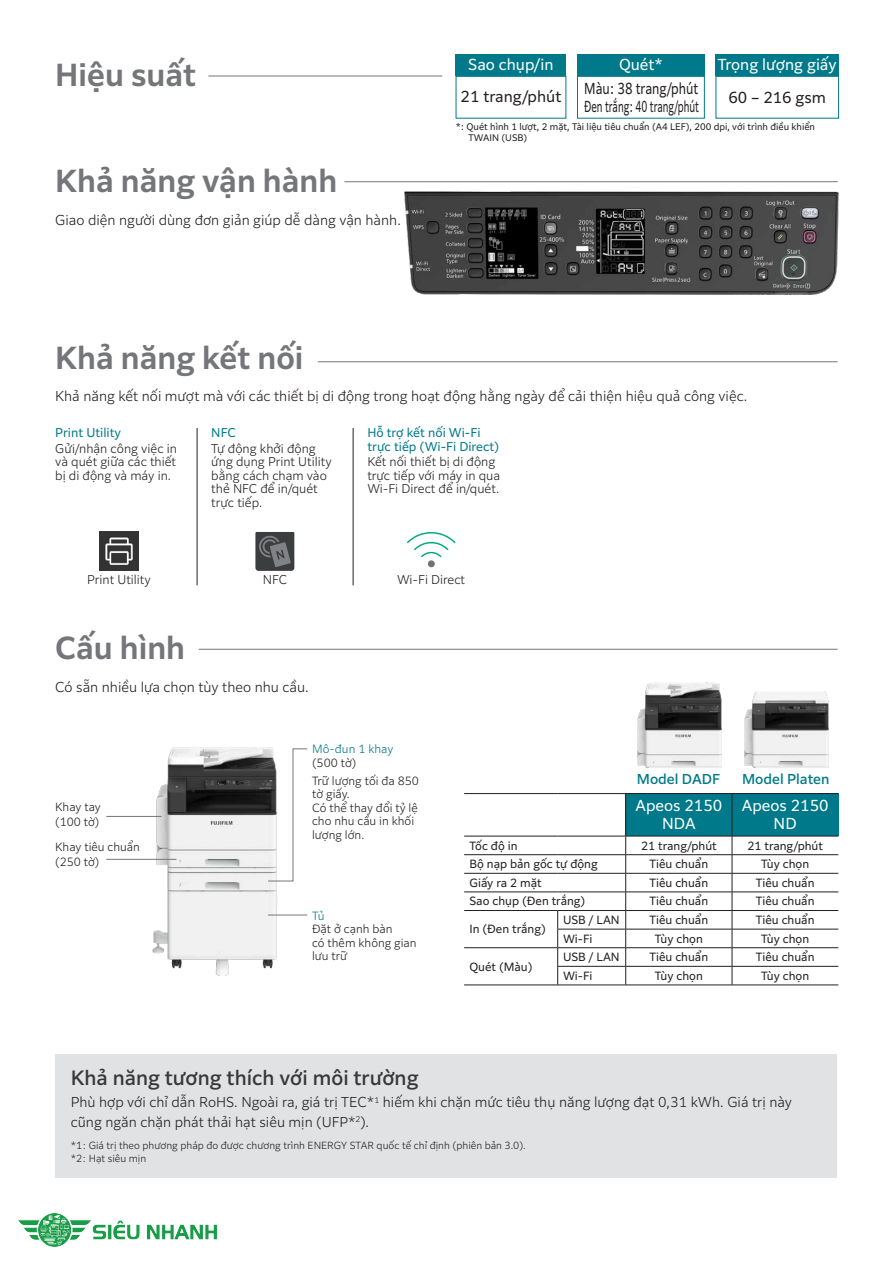
<style>
.page{position:relative;width:893px;height:1263px;background:#fff}
.page>*{position:absolute;margin:0;border:0;box-sizing:border-box;transform-origin:0 0}
.t1{font:600 30px "Clarimo UDPE";color:#757679}
.t2{font:500 19.5px "Clarimo UDPE";color:#383839}
.t3{font:15px/18px "Clarimo UDPE";color:#fff;text-align:center}
.t4{font:15px/18px "Clarimo UDPE";color:#231f20;scale:.8 1}
.t5{font:15px "Clarimo UDPE";color:#231f20}
.t6{font:300 13.5px/19.5px "Clarimo UDPE";color:#231f20}
.t7{font:500 13.5px "Clarimo UDPE";color:#007a8a}
.t8{font:300 12px/13.5px "Clarimo UDPE";color:#231f20}
.t9{font:12px/13.5px "Clarimo UDPE";color:#007a8a}
.t10{font:11.25px "Clarimo UDPE";color:#231f20}
.t11{font:300 11.25px/13.5px "Clarimo UDPE";color:#231f20}
.t12{font:300 11.25px "Clarimo UDPE";color:#007a8a}
.t13{font:300 9.75px/13.5px "Clarimo UDPE";color:#231f20}
.t14{font:9px/10.5px "Clarimo UDPE";color:#231f20}
</style>
<div class="page">
<div style="left:55px;top:1054px;width:782px;height:124px;background:#e1e2e4"></div>
<hr style="left:344px;top:181px;width:494px;height:1px;background:#757679">
<img style="left:404px;top:191px;width:435px;height:104px">
<div style="left:456px;top:55px;width:110px;height:21px;background:#007a8a"></div>
<div style="left:456px;top:76px;width:110px;height:43px;border:1px solid #007a8a"></div>
<div style="left:577px;top:55px;width:128px;height:21px;background:#007a8a"></div>
<div style="left:577px;top:76px;width:128px;height:43px;border:1px solid #007a8a"></div>
<div style="left:716px;top:55px;width:123px;height:21px;background:#007a8a"></div>
<div style="left:716px;top:76px;width:123px;height:43px;border:1px solid #007a8a"></div>
<hr style="left:208px;top:76px;width:234px;height:1px;background:#757679">
<hr style="left:318px;top:361px;width:520px;height:1px;background:#757679">
<hr style="left:197px;top:428px;width:1px;height:157px;background:#231f20">
<hr style="left:353px;top:428px;width:1px;height:157px;background:#231f20">
<div style="left:428px;top:560px;width:7px;height:7px;background:#727172;border-radius:50%"></div>
<svg style="left:407px;top:532px;width:48px;height:25px"></svg>
<img style="left:99px;top:532px;width:39px;height:39px">
<svg style="left:255px;top:532px;width:39px;height:39px;background:#525456"></svg>
<div style="left:626px;top:793px;width:106px;height:43px;background:#007a8a"></div>
<div style="left:732px;top:793px;width:106px;height:43px;background:#007a8a"></div>
<hr style="left:464px;top:985px;width:94px;height:1px;background:#231f20">
<hr style="left:732px;top:794px;width:1px;height:42px;background:#231f20">
<svg style="left:732px;top:837px;width:1px;height:148px"></svg>
<hr style="left:464px;top:793px;width:94px;height:1px;background:#231f20">
<hr style="left:558px;top:793px;width:68px;height:1px;background:#231f20">
<hr style="left:732px;top:793px;width:106px;height:1px;background:#231f20">
<hr style="left:464px;top:836px;width:94px;height:1px;background:#231f20">
<hr style="left:558px;top:836px;width:68px;height:1px;background:#231f20">
<hr style="left:732px;top:836px;width:106px;height:1px;background:#231f20">
<hr style="left:464px;top:854px;width:94px;height:1px;background:#231f20">
<hr style="left:558px;top:854px;width:68px;height:1px;background:#231f20">
<hr style="left:732px;top:854px;width:106px;height:1px;background:#231f20">
<hr style="left:464px;top:873px;width:94px;height:1px;background:#231f20">
<hr style="left:558px;top:873px;width:68px;height:1px;background:#231f20">
<hr style="left:732px;top:873px;width:106px;height:1px;background:#231f20">
<hr style="left:464px;top:892px;width:94px;height:1px;background:#231f20">
<hr style="left:558px;top:892px;width:68px;height:1px;background:#231f20">
<hr style="left:732px;top:892px;width:106px;height:1px;background:#231f20">
<hr style="left:732px;top:910px;width:106px;height:1px;background:#231f20">
<hr style="left:732px;top:929px;width:106px;height:1px;background:#231f20">
<hr style="left:732px;top:947px;width:106px;height:1px;background:#231f20">
<hr style="left:732px;top:966px;width:106px;height:1px;background:#231f20">
<hr style="left:732px;top:985px;width:106px;height:1px;background:#231f20">
<hr style="left:464px;top:910px;width:94px;height:1px;background:#231f20">
<hr style="left:626px;top:793px;width:106px;height:1px;background:#231f20">
<hr style="left:626px;top:836px;width:106px;height:1px;background:#231f20">
<hr style="left:626px;top:854px;width:106px;height:1px;background:#231f20">
<hr style="left:626px;top:873px;width:106px;height:1px;background:#231f20">
<hr style="left:626px;top:892px;width:106px;height:1px;background:#231f20">
<hr style="left:558px;top:910px;width:68px;height:1px;background:#231f20">
<hr style="left:626px;top:910px;width:106px;height:1px;background:#231f20">
<hr style="left:557px;top:929px;width:69px;height:1px;background:#231f20">
<hr style="left:626px;top:929px;width:106px;height:1px;background:#231f20">
<hr style="left:558px;top:947px;width:68px;height:1px;background:#231f20">
<hr style="left:626px;top:947px;width:106px;height:1px;background:#231f20">
<hr style="left:557px;top:966px;width:69px;height:1px;background:#231f20">
<hr style="left:626px;top:966px;width:106px;height:1px;background:#231f20">
<hr style="left:626px;top:985px;width:106px;height:1px;background:#231f20">
<hr style="left:464px;top:947px;width:94px;height:1px;background:#231f20">
<hr style="left:558px;top:985px;width:68px;height:1px;background:#231f20">
<hr style="left:625px;top:794px;width:1px;height:42px;background:#231f20">
<svg style="left:557px;top:911px;width:1px;height:74px"></svg>
<svg style="left:625px;top:836px;width:1px;height:149px"></svg>
<hr style="left:199px;top:649px;width:639px;height:1px;background:#757679">
<img style="left:745px;top:691px;width:83px;height:76px">
<img style="left:638px;top:683px;width:83px;height:84px">
<img style="left:152px;top:747px;width:126px;height:228px">
<hr style="left:106px;top:816px;width:56px;height:1px;background:#757679">
<hr style="left:106px;top:859px;width:70px;height:1px;background:#757679">
<hr style="left:268px;top:915px;width:39px;height:1px;background:#757679">
<svg style="left:267px;top:748px;width:41px;height:134px"></svg>
<img style="left:18px;top:1213px;width:198px;height:33px">
<h1 class="t1" style="left:55px;top:50px;width:142px">Hiệu suất</h1>
<h1 class="t1" style="left:55px;top:156px;width:284px">Khả năng vận hành</h1>
<p class="t6" style="left:55px;top:209px;width:347px">Giao diện người dùng đơn giản giúp dễ dàng vận hành.</p>
<h1 class="t1" style="left:55px;top:333px;width:250px">Khả năng kết nối</h1>
<p class="t3" style="left:468px;top:54px;width:87px">Sao chụp/in</p>
<p class="t5" style="left:461px;top:85px;width:102px">21 trang/phút</p>
<p class="t3" style="left:619px;top:54px;width:45px">Quét*</p>
<p class="t4" style="left:584px;top:78px;width:145px">Màu: 38 trang/phút<br>Đen trắng: 40 trang/phút</p>
<p class="t3" style="left:718px;top:54px;width:120px">Trọng lượng giấy</p>
<p class="t5" style="left:728px;top:86px;width:99px">60 – 216 gsm</p>
<p class="t14" style="left:468px;top:121px;width:348px;text-indent:-13px">*: Quét hình 1 lượt, 2 mặt, Tài liệu tiêu chuẩn (A4 LEF), 200 dpi, với trình điều khiển<br>TWAIN (USB)</p>
<p class="t6" style="left:55px;top:385px;width:693px">Khả năng kết nối mượt mà với các thiết bị di động trong hoạt động hằng ngày để cải thiện hiệu quả công việc.</p>
<p class="t9" style="left:55px;top:425px;width:67px">Print Utility</p>
<p class="t8" style="left:55px;top:441px;width:123px;text-align:justify">Gửi/nhận công việc in và quét giữa các thiết bị di động và máy in.</p>
<p class="t9" style="left:211px;top:425px;width:26px">NFC</p>
<p class="t8" style="left:211px;top:441px;width:122px">Tự động khởi động ứng dụng Print Utility bằng cách chạm vào thẻ NFC để in/quét trực tiếp.</p>
<p class="t9" style="left:367px;top:425px;width:134px">Hỗ trợ kết nối Wi-Fi trực tiếp (Wi-Fi Direct)</p>
<p class="t8" style="left:367px;top:454px;width:134px">Kết nối thiết bị di động trực tiếp với máy in qua<br>Wi-Fi Direct để in/quét.</p>
<p class="t8" style="left:87px;top:572px;width:65px">Print Utility</p>
<p class="t8" style="left:263px;top:572px;width:26px">NFC</p>
<p class="t8" style="left:397px;top:572px;width:70px">Wi-Fi Direct</p>
<h1 class="t1" style="left:55px;top:623px;width:131px">Cấu hình</h1>
<p class="t6" style="left:55px;top:676px;width:255px">Có sẵn nhiều lựa chọn tùy theo nhu cầu.</p>
<p class="t11" style="left:55px;top:798px;width:47px;line-height:15px">Khay tay (100 tờ)</p>
<p class="t11" style="left:55px;top:838px;width:86px;line-height:15px">Khay tiêu chuẩn (250 tờ)</p>
<p class="t12" style="left:312px;top:740px;width:83px">Mô-đun 1 khay</p>
<p class="t11" style="left:312px;top:753px;width:108px;line-height:17.7px">(500 tờ)<br>Trữ lượng tối đa 850</p>
<p class="t11" style="left:312px;top:786px;width:107px">tờ giấy.<br>Có thể thay đổi tỷ lệ cho nhu cầu in khối lượng lớn.</p>
<p class="t12" style="left:312px;top:907px;width:14px">Tủ</p>
<p class="t11" style="left:312px;top:921px;width:106px">Đặt ở cạnh bàn<br>có thêm không gian lưu trữ</p>
<p class="t7" style="left:637px;top:769px;width:85px">Model DADF</p>
<p class="t7" style="left:742px;top:769px;width:89px">Model Platen</p>
<p class="t3" style="left:635px;top:796px;width:88px">Apeos 2150<br>NDA</p>
<p class="t3" style="left:742px;top:796px;width:88px">Apeos 2150<br>ND</p>
<p class="t10" style="left:469px;top:836px;width:50px">Tốc độ in</p>
<p class="t10" style="left:641px;top:836px;width:77px">21 trang/phút</p>
<p class="t10" style="left:747px;top:836px;width:77px">21 trang/phút</p>
<p class="t10" style="left:469px;top:855px;width:130px">Bộ nạp bản gốc tự động</p>
<p class="t10" style="left:649px;top:855px;width:60px">Tiêu chuẩn</p>
<p class="t10" style="left:761px;top:855px;width:50px">Tùy chọn</p>
<p class="t10" style="left:469px;top:874px;width:74px">Giấy ra 2 mặt</p>
<p class="t10" style="left:649px;top:874px;width:60px">Tiêu chuẩn</p>
<p class="t10" style="left:756px;top:874px;width:60px">Tiêu chuẩn</p>
<p class="t10" style="left:469px;top:892px;width:117px">Sao chụp (Đen trắng)</p>
<p class="t10" style="left:649px;top:892px;width:60px">Tiêu chuẩn</p>
<p class="t10" style="left:756px;top:892px;width:60px">Tiêu chuẩn</p>
<p class="t10" style="left:469px;top:920px;width:78px">In (Đen trắng)</p>
<p class="t10" style="left:563px;top:911px;width:58px">USB / LAN</p>
<p class="t10" style="left:649px;top:911px;width:60px">Tiêu chuẩn</p>
<p class="t10" style="left:756px;top:911px;width:60px">Tiêu chuẩn</p>
<p class="t10" style="left:563px;top:929px;width:31px">Wi-Fi</p>
<p class="t10" style="left:655px;top:929px;width:50px">Tùy chọn</p>
<p class="t10" style="left:761px;top:929px;width:50px">Tùy chọn</p>
<p class="t10" style="left:469px;top:957px;width:65px">Quét (Màu)</p>
<p class="t10" style="left:563px;top:948px;width:58px">USB / LAN</p>
<p class="t10" style="left:649px;top:948px;width:60px">Tiêu chuẩn</p>
<p class="t10" style="left:756px;top:948px;width:60px">Tiêu chuẩn</p>
<p class="t10" style="left:563px;top:967px;width:31px">Wi-Fi</p>
<p class="t10" style="left:655px;top:967px;width:50px">Tùy chọn</p>
<p class="t10" style="left:761px;top:967px;width:50px">Tùy chọn</p>
<h2 class="t2" style="left:71px;top:1062px;width:349px">Khả năng tương thích với môi trường</h2>
<p class="t6" style="left:71px;top:1091px;width:723px">Phù hợp với chỉ dẫn RoHS. Ngoài ra, giá trị TEC*<sup>1</sup> hiếm khi chặn mức tiêu thụ năng lượng đạt 0,31 kWh. Giá trị này cũng ngăn chặn phát thải hạt siêu mịn (UFP*<sup>2</sup>).</p>
<p class="t13" style="left:71px;top:1137px;width:456px">*1: Giá trị theo phương pháp đo được chương trình ENERGY STAR quốc tế chỉ định (phiên bản 3.0). *2: Hạt siêu mịn</p>
</div>
